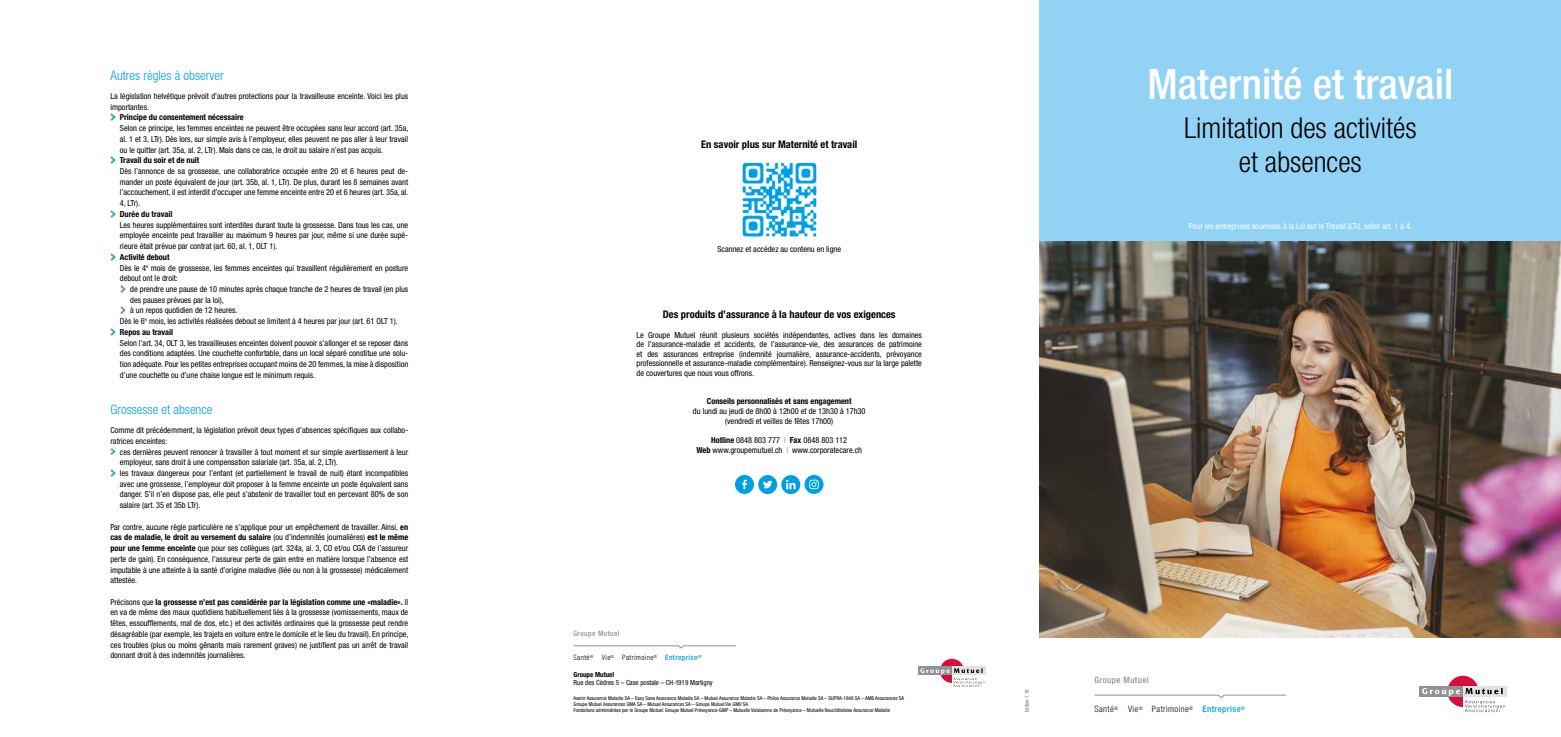
<style>
.page{position:relative;width:1561px;height:737px;background:#fff}
.page>*{position:absolute;margin:0;border:0;box-sizing:border-box;transform-origin:0 0}
.t1{font:500 condensed 42px "Helvetica Neue LT";color:#fff}
.t2{font:300 condensed 28.88px/34.6px "Helvetica Neue LT";color:#000;text-align:center}
.t3{font:300 condensed 13.12px "Helvetica Neue LT";color:#009fe3}
.t4{font:700 condensed 10.5px "Helvetica Neue LT";color:#000}
.t5{font:300 condensed 8.75px "Helvetica Neue LT";letter-spacing:.05em;color:#000}
.t6{font:500 condensed 8.75px "Helvetica Neue LT";letter-spacing:.05em;color:#929292}
.t7{font:500 condensed 8.75px "Helvetica Neue LT";letter-spacing:.05em;color:#009fe3}
.t8{font:condensed 8.31px/10.7px "Helvetica Neue LT";color:#000;text-align:justify}
.t9{font:700 condensed 8.31px "Helvetica Neue LT";color:#000}
.t10{font:condensed 8.31px "Helvetica Neue LT";color:#fff}
.t11{font:300 condensed 7.44px "Helvetica Neue LT";letter-spacing:.05em;color:#000}
.t12{font:500 condensed 7.44px "Helvetica Neue LT";letter-spacing:.05em;color:#929292}
.t13{font:500 condensed 7.44px "Helvetica Neue LT";letter-spacing:.05em;color:#009fe3}
.t14{font:condensed 7px "Helvetica Neue LT";color:#000}
.t15{font:700 condensed 7px "Helvetica Neue LT";color:#000}
.t16{font:condensed 5.25px/6.1px "Helvetica Neue LT";color:#000}
.t17{font:condensed 5.25px "Helvetica Neue LT";letter-spacing:-.005em;color:#706f6f}
.s1{font-weight:700}
.s2{color:#9d9d9c}
</style>
<div class="page">
<img style="left:1039px;top:241px;width:521px;height:396px">
<img style="left:742px;top:162px;width:75px;height:75px">
<div style="left:1419px;top:686px;width:43px;height:10px;background:#929292"></div>
<div style="left:1462px;top:686px;width:44px;height:10px;background:#e3e3e3"></div>
<svg style="left:1421px;top:675px;width:83px;height:37px"></svg>
<div style="left:1039px;top:0;width:521px;height:241px;background:#92d2f4"></div>
<svg style="left:110px;top:114px;width:6px;height:7px"></svg>
<svg style="left:110px;top:157px;width:6px;height:7px"></svg>
<svg style="left:110px;top:210px;width:6px;height:7px"></svg>
<svg style="left:110px;top:253px;width:6px;height:7px"></svg>
<svg style="left:120px;top:285px;width:6px;height:7px"></svg>
<svg style="left:120px;top:307px;width:6px;height:7px"></svg>
<svg style="left:110px;top:328px;width:6px;height:7px"></svg>
<svg style="left:110px;top:448px;width:6px;height:7px"></svg>
<svg style="left:110px;top:469px;width:6px;height:7px"></svg>
<div style="left:918px;top:667px;width:33px;height:8px;background:#929292"></div>
<div style="left:951px;top:667px;width:34px;height:8px;background:#e3e3e3"></div>
<svg style="left:920px;top:659px;width:64px;height:28px"></svg>
<svg style="left:573px;top:645px;width:163px;height:3px"></svg>
<svg style="left:735px;top:475px;width:88px;height:19px"></svg>
<svg style="left:1094px;top:694px;width:191px;height:4px"></svg>
<h3 class="t3" style="left:110px;top:67px;width:115px">Autres règles à observer</h3>
<p class="t8" style="left:110px;top:91px;width:299px">La législation helvétique prévoit d’autres protections pour la travailleuse enceinte. Voici les plus importantes.</p>
<p class="t9" style="left:120px;top:112px;width:125px">Principe du consentement nécessaire</p>
<p class="t8" style="left:120px;top:123px;width:290px">Selon ce principe, les femmes enceintes ne peuvent être occupées sans leur accord (art. 35a, al. 1 et 3, LTr). Dès lors, sur simple avis à l’employeur, elles peuvent ne pas aller à leur travail ou le quitter (art. 35a, al. 2, LTr). Mais dans ce cas, le droit au salaire n’est pas acquis.</p>
<p class="t9" style="left:120px;top:155px;width:81px">Travail du soir et de nuit</p>
<p class="t8" style="left:120px;top:166px;width:290px">Dès l’annonce de sa grossesse, une collaboratrice occupée entre 20 et 6 heures peut de&shy;mander un poste équivalent de jour (art. 35b, al. 1, LTr). De plus, durant les 8 semaines avant l’accouchement, il est interdit d’occuper une femme enceinte entre 20 et 6 heures (art. 35a, al.<br>4, LTr).</p>
<p class="t9" style="left:120px;top:209px;width:54px">Durée du travail</p>
<p class="t8" style="left:120px;top:219px;width:290px">Les heures supplémentaires sont interdites durant toute la grossesse. Dans tous les cas, une employée enceinte peut travailler au maximum 9 heures par jour, même si une durée supé&shy;rieure était prévue par contrat (art. 60, al. 1, OLT 1).</p>
<p class="t8" style="left:120px;top:251px;width:290px;text-align:left"><span class="s1">Activité debout<br></span>Dès le 4<sup>e</sup> mois de grossesse, les femmes enceintes qui travaillent régulièrement en posture debout ont le droit:</p>
<p class="t8" style="left:130px;top:284px;width:279px">de prendre une pause de 10 minutes après chaque tranche de 2 heures de travail (en plus</p>
<p class="t8" style="left:130px;top:294px;width:95px">des pauses prévues par la loi),</p>
<p class="t8" style="left:130px;top:305px;width:109px">à un repos quotidien de 12 heures.</p>
<p class="t8" style="left:120px;top:316px;width:279px">Dès le 6<sup>e</sup> mois, les activités réalisées debout se limitent à 4 heures par jour (art. 61 OLT 1).</p>
<p class="t9" style="left:120px;top:327px;width:55px">Repos au travail</p>
<p class="t8" style="left:120px;top:337px;width:290px">Selon l’art. 34, OLT 3, les travailleuses enceintes doivent pouvoir s’allonger et se reposer dans des conditions adaptées. Une couchette confortable, dans un local séparé constitue une solu&shy;tion adéquate. Pour les petites entreprises occupant moins de 20 femmes, la mise à disposition d’une couchette ou d’une chaise longue est le minimum requis.</p>
<h3 class="t3" style="left:110px;top:401px;width:103px">Grossesse et absence</h3>
<p class="t8" style="left:110px;top:425px;width:299px">Comme dit précédemment, la législation prévoit deux types d’absences spécifiques aux collabo&shy;ratrices enceintes:</p>
<p class="t8" style="left:120px;top:446px;width:290px;text-align:left">ces dernières peuvent renoncer à travailler à tout moment et sur simple avertissement à leur employeur, sans droit à une compensation salariale (art. 35a, al. 2, LTr).<br>les travaux dangereux pour l’enfant (et partiellement le travail de nuit) étant incompatibles avec une grossesse, l’employeur doit proposer à la femme enceinte un poste équivalent sans danger. S’il n’en dispose pas, elle peut s’abstenir de travailler tout en percevant 80% de son salaire (art. 35 et 35b LTr).</p>
<p class="t8" style="left:110px;top:521px;width:299px">Par contre, aucune règle particulière ne s’applique pour un empêchement de travailler. Ainsi, <span class="s1">en cas de maladie, le droit au versement du salaire</span> (ou d’indemnités journalières) <span class="s1">est le même pour une femme enceinte</span> que pour ses collègues (art. 324a, al. 3, CO et/ou CGA de l’assureur perte de gain). En conséquence, l’assureur perte de gain entre en matière lorsque l’absence est imputable à une atteinte à la santé d’origine maladive (liée ou non à la grossesse) médicalement attestée.</p>
<p class="t8" style="left:110px;top:596px;width:299px">Précisons que <span class="s1">la grossesse n’est pas considérée par la législation comme une «maladie».</span> Il en va de même des maux quotidiens habituellement liés à la grossesse (vomissements, maux de têtes, essoufflements, mal de dos, etc.) et des activités ordinaires que la grossesse peut rendre désagréable (par exemple, les trajets en voiture entre le domicile et le lieu du travail). En principe, ces troubles (plus ou moins gênants mais rarement graves) ne justifient pas un arrêt de travail donnant droit à des indemnités journalières.</p>
<p class="t4" style="left:701px;top:138px;width:158px">En savoir plus sur Maternité et travail</p>
<p class="t8" style="left:717px;top:243px;width:125px">Scannez et accédez au contenu en ligne</p>
<p class="t4" style="left:662px;top:308px;width:234px">Des produits d’assurance à la hauteur de vos exigences</p>
<p class="t8" style="left:636px;top:330px;width:287px;line-height:9.6px">Le Groupe Mutuel réunit plusieurs sociétés indépendantes, actives dans les domaines de l’assurance-maladie et accidents, de l’assurance-vie, des assurances de patrimoine et des assurances entreprise (indemnité journalière, assurance-accidents, prévoyance professionnelle et assurance-maladie complémentaire). Renseignez-vous sur la large palette de couvertures que nous vous offrons.</p>
<p class="t9" style="left:707px;top:396px;width:146px">Conseils personnalisés et sans engagement</p>
<p class="t8" style="left:693px;top:406px;width:174px;line-height:9.6px;text-align:center">du lundi au jeudi de 8h00 à 12h00 et de 13h30 à 17h30 (vendredi et veilles de fêtes 17h00)</p>
<p class="t8" style="left:696px;top:435px;width:167px;line-height:9.6px;text-align:center"><span class="s1">Hotline</span> 0848 803 777 <span class="s2">l</span> <span class="s1">Fax</span> 0848 803 112<br><span class="s1">Web</span> www.groupemutuel.ch <span class="s2">l</span> www.corporatecare.ch</p>
<p class="t12" style="left:573px;top:629px;width:48px">Groupe Mutuel</p>
<p class="t11" style="left:573px;top:653px;width:22px">Santé<sup>®</sup></p>
<p class="t11" style="left:601px;top:653px;width:14px">Vie<sup>®</sup></p>
<p class="t11" style="left:622px;top:653px;width:37px">Patrimoine<sup>®</sup></p>
<p class="t13" style="left:665px;top:653px;width:38px">Entreprise<sup>®</sup></p>
<p class="t15" style="left:573px;top:670px;width:42px">Groupe Mutuel</p>
<p class="t14" style="left:573px;top:678px;width:141px">Rue des Cèdres 5 – Case postale – CH-1919 Martigny</p>
<p class="t16" style="left:573px;top:695px;width:332px">Avenir Assurance Maladie SA – Easy Sana Assurance Maladie SA – Mutuel Assurance Maladie SA – Philos Assurance Maladie SA – SUPRA-1846 SA – AMB Assurances SA<br>Groupe Mutuel Assurances GMA SA – Mutuel Assurances SA – Groupe Mutuel Vie GMV SA<br>Fondations administrées par le Groupe Mutuel: Groupe Mutuel Prévoyance-GMP – Mutuelle Valaisanne de Prévoyance – Mutuelle Neuchâteloise Assurance Maladie</p>
<h1 class="t1" style="left:1147px;top:59px;width:307px">Maternité et travail</h1>
<h2 class="t2" style="left:1183px;top:110px;width:234px">Limitation des activités et absences</h2>
<p class="t10" style="left:1188px;top:221px;width:225px">Pour les entreprises soumises à la Loi sur le Travail (LTr), selon art. 1 à 4.</p>
<p class="t17" style="left:1023px;top:712px;width:24px;rotate:-90deg">Edition 7.18</p>
<p class="t6" style="left:1094px;top:675px;width:56px">Groupe Mutuel</p>
<p class="t5" style="left:1094px;top:704px;width:25px">Santé<sup>®</sup></p>
<p class="t5" style="left:1127px;top:704px;width:16px">Vie<sup>®</sup></p>
<p class="t5" style="left:1151px;top:704px;width:43px">Patrimoine<sup>®</sup></p>
<p class="t7" style="left:1202px;top:704px;width:44px">Entreprise<sup>®</sup></p>
</div>
